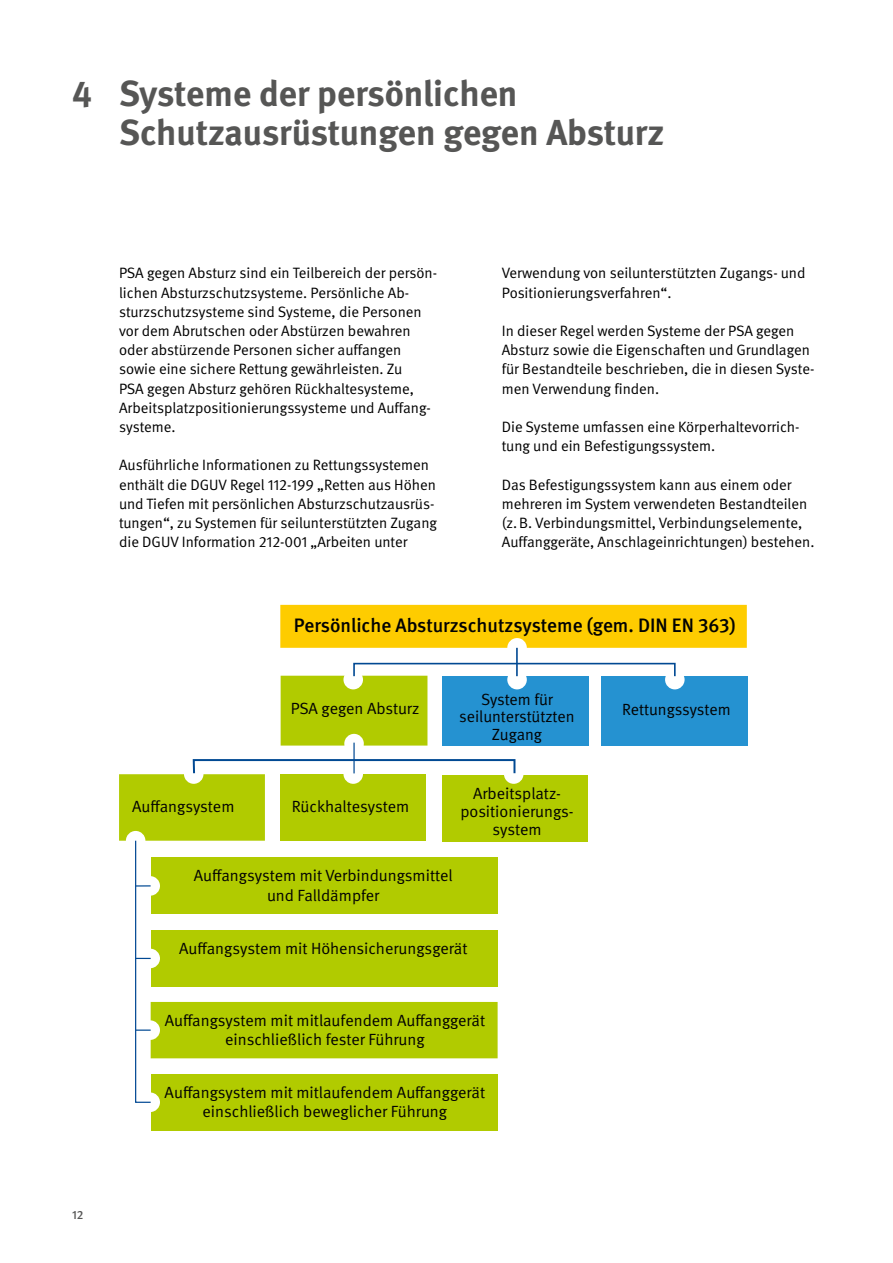
<style>
.page{position:relative;width:893px;height:1263px;background:#fff}
.page>*{position:absolute;margin:0;border:0;box-sizing:border-box;transform-origin:0 0}
.t1{font:700 36px/39px "DGUV Meta";letter-spacing:-.005em;color:#565655}
.t2{font:500 19.5px "DGUV Meta";color:#020203}
.t3{font:16.2px/17.9px "DGUV Meta";color:#020203;text-align:center}
.t4{font:15px/19.2px "DGUV Meta";color:#000}
.t5{font:500 12px "DGUV Meta";color:#565655}
</style>
<div class="page">
<div style="left:281px;top:676px;width:146px;height:69px;background:#b1cb00"></div>
<div style="left:442px;top:676px;width:147px;height:70px;background:#2592d1"></div>
<div style="left:601px;top:676px;width:147px;height:70px;background:#2592d1"></div>
<div style="left:442px;top:775px;width:145px;height:66px;background:#b1cb00"></div>
<div style="left:151px;top:1074px;width:347px;height:56px;background:#b1cb00"></div>
<div style="left:193px;top:759px;width:322px;height:15px;border:2px solid #014993"></div>
<div style="left:343px;top:670px;width:20px;height:19px;background:#fff;border-radius:50%"></div>
<div style="left:507px;top:670px;width:20px;height:19px;background:#fff;border-radius:50%"></div>
<div style="left:665px;top:670px;width:20px;height:19px;background:#fff;border-radius:50%"></div>
<div style="left:344px;top:734px;width:20px;height:24px;background:#fff;border-radius:10px"></div>
<div style="left:140px;top:1092px;width:20px;height:20px;background:#fff;border-radius:50%"></div>
<svg style="left:119px;top:763px;width:404px;height:340px"></svg>
<hr style="left:353px;top:743px;width:2px;height:30px;background:#014993">
<div style="left:353px;top:663px;width:323px;height:14px;border:2px solid #014993"></div>
<div style="left:280px;top:605px;width:467px;height:43px;background:#fecc00"></div>
<div style="left:507px;top:638px;width:20px;height:19px;background:#fff;border-radius:50%"></div>
<hr style="left:516px;top:648px;width:2px;height:28px;background:#014993">
<h1 class="t1" style="left:119px;top:75px;width:547px;text-indent:-47px">4 Systeme der persönlichen<br>Schutzausrüstungen gegen Absturz</h1>
<p class="t4" style="left:119px;top:264px;width:320px">PSA gegen Absturz sind ein Teilbereich der persön&shy;lichen Absturzschutzsysteme. Persönliche Ab&shy;sturzschutzsysteme sind Systeme, die Personen vor dem Abrutschen oder Abstürzen bewahren oder abstürzende Personen sicher auffangen sowie eine sichere Rettung gewährleisten. Zu<br>PSA gegen Absturz gehören Rückhaltesysteme, Arbeitsplatzpositionierungssysteme und Auffang&shy;systeme.</p>
<p class="t4" style="left:119px;top:456px;width:320px">Ausführliche Informationen zu Rettungssystemen enthält die DGUV Regel 112-199 „Retten aus Höhen und Tiefen mit persönlichen Absturzschutzausrüs&shy;tungen“, zu Systemen für seilunterstützten Zugang die DGUV Information 212-001 „Arbeiten unter</p>
<p class="t4" style="left:502px;top:264px;width:305px">Verwendung von seilunterstützten Zugangs- und<br>Positionierungsverfahren“.</p>
<p class="t4" style="left:502px;top:322px;width:314px">In dieser Regel werden Systeme der PSA gegen Absturz sowie die Eigenschaften und Grundlagen für Bestandteile beschrieben, die in diesen Syste&shy;men Verwendung finden.</p>
<p class="t4" style="left:502px;top:418px;width:299px">Die Systeme umfassen eine Körperhaltevorrich&shy;tung und ein Befestigungssystem.</p>
<p class="t4" style="left:502px;top:475px;width:314px">Das Befestigungssystem kann aus einem oder mehreren im System verwendeten Bestandteilen (z.B. Verbindungsmittel, Verbindungselemente, Auffanggeräte, Anschlageinrichtungen) bestehen.</p>
<h2 class="t2" style="left:294px;top:614px;width:443px">Persönliche Absturzschutzsysteme (gem. DIN EN 363)</h2>
<p class="t3" style="left:132px;top:798px;width:104px">Au angsystem</p>
<p class="t3" style="left:291px;top:700px;width:130px">PSA gegen Absturz</p>
<p class="t3" style="left:459px;top:690px;width:117px">System für seilunterstützten<br>Zugang</p>
<p class="t3" style="left:622px;top:701px;width:110px">Rettungssystem</p>
<p class="t3" style="left:292px;top:798px;width:119px">Rückhaltesystem</p>
<p class="t3" style="left:460px;top:785px;width:115px">Arbeitsplatz&shy;positionierungs&shy;system</p>
<p class="t3" style="left:194px;top:866px;width:260px;line-height:19.5px">Au angsystem mit Verbindungsmittel und Falldämpfer</p>
<p class="t3" style="left:179px;top:939px;width:290px">Au angsystem mit Höhensicherungsgerät</p>
<p class="t5" style="left:72px;top:1208px;width:13px">12</p>
<p class="t3" style="left:165px;top:1011px;width:322px;line-height:19.5px">Au angsystem mit mitlaufendem Au anggerät einschließlich fester Führung</p>
<p class="t3" style="left:165px;top:1083px;width:322px;line-height:19.5px">Au angsystem mit mitlaufendem Au anggerät einschließlich beweglicher Führung</p>
</div>
